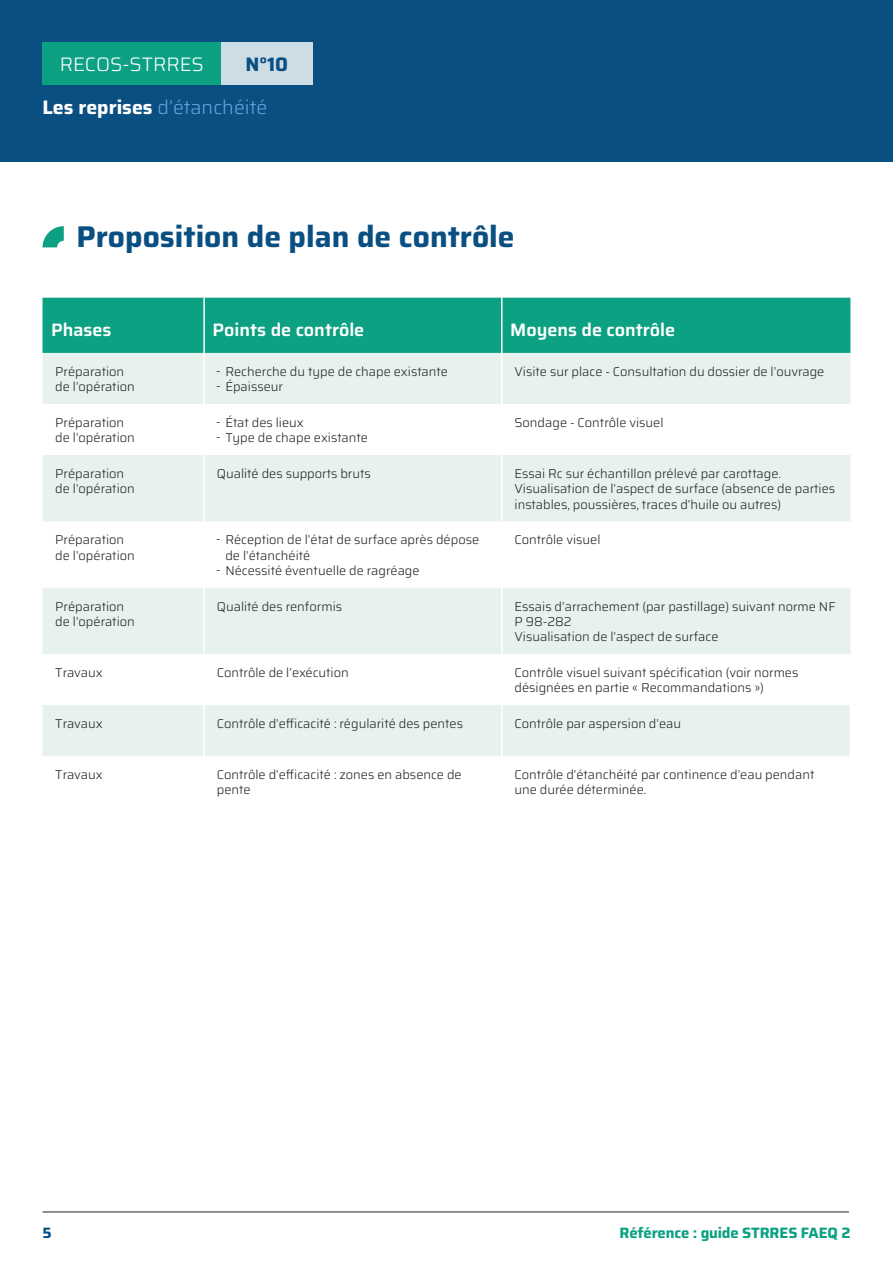
<style>
.page{position:relative;width:893px;height:1263px;background:#fff}
.page>*{position:absolute;margin:0;border:0;box-sizing:border-box;transform-origin:0 0}
.t1{font:700 30px "Saira";color:#0a4f82}
.t2{font:300 19.5px "Saira";color:#61a6da}
.t3{font:300 19.5px "Saira";color:#fff}
.t4{font:700 19.5px "Saira";color:#0a4f82}
.TAB_titre{font:600 18px "Saira";color:#fff}
.t5{font:700 15px "Saira";letter-spacing:-.01em;color:#0ca182}
.t6{font:700 15px "Saira";color:#0a4f82}
.TAB_gauche{font:300 12.75px/15.3px "Saira";color:#231f20}
.s1{font-weight:700;color:#fff}
</style>
<div class="page">
<div style="left:0;top:0;width:893px;height:162px;background:#0a4f82"></div>
<div style="left:43px;top:43px;width:178px;height:42px;background:#0ca182"></div>
<div style="left:221px;top:43px;width:92px;height:42px;background:#cddde6"></div>
<hr style="left:43px;top:1212px;width:806px;height:1px;background:#231f20">
<svg style="left:43px;top:226px;width:21px;height:21px"></svg>
<div style="left:43px;top:298px;width:807px;height:55px;background:#0ca182"></div>
<svg style="left:43px;top:353px;width:807px;height:403px;fill:#e7f2ef"></svg>
<hr style="left:203px;top:298px;width:2px;height:55px;background:#fff">
<hr style="left:501px;top:298px;width:1px;height:55px;background:#fff">
<hr style="left:203px;top:353px;width:2px;height:51px;background:#fff">
<hr style="left:501px;top:353px;width:1px;height:51px;background:#fff">
<hr style="left:203px;top:404px;width:2px;height:51px;background:#fff">
<hr style="left:501px;top:404px;width:1px;height:51px;background:#fff">
<hr style="left:203px;top:455px;width:2px;height:66px;background:#fff">
<hr style="left:501px;top:455px;width:1px;height:66px;background:#fff">
<hr style="left:203px;top:521px;width:2px;height:67px;background:#fff">
<hr style="left:501px;top:521px;width:1px;height:67px;background:#fff">
<hr style="left:203px;top:588px;width:2px;height:66px;background:#fff">
<hr style="left:501px;top:588px;width:1px;height:66px;background:#fff">
<hr style="left:203px;top:654px;width:2px;height:51px;background:#fff">
<hr style="left:501px;top:654px;width:1px;height:51px;background:#fff">
<hr style="left:203px;top:705px;width:2px;height:51px;background:#fff">
<hr style="left:501px;top:705px;width:1px;height:51px;background:#fff">
<h2 class="t3" style="left:60px;top:48px;width:145px">RECOS-STRRES</h2>
<h2 class="t4" style="left:246px;top:48px;width:44px">N°10</h2>
<h2 class="t2" style="left:43px;top:92px;width:226px"><span class="s1">Les reprises</span> d’étanchéité</h2>
<p class="t1" style="left:77px;top:212px;width:440px">Proposition de plan de contrôle</p>
<p class="TAB_titre" style="left:51px;top:314px;width:62px">Phases</p>
<p class="TAB_titre" style="left:213px;top:314px;width:153px">Points de contrôle</p>
<p class="TAB_titre" style="left:510px;top:314px;width:166px">Moyens de contrôle</p>
<p class="TAB_gauche" style="left:55px;top:363px;width:81px">Préparation de l’opération</p>
<p class="TAB_gauche" style="left:217px;top:363px;width:233px">̵ Recherche du type de chape existante</p>
<p class="TAB_gauche" style="left:514px;top:363px;width:311px">Visite sur place - Consultation du dossier de l’ouvrage</p>
<p class="TAB_gauche" style="left:217px;top:379px;width:68px">̵ Épaisseur</p>
<p class="TAB_gauche" style="left:55px;top:414px;width:81px">Préparation de l’opération</p>
<p class="TAB_gauche" style="left:217px;top:414px;width:88px">̵ État des lieux</p>
<p class="TAB_gauche" style="left:217px;top:430px;width:153px">̵ Type de chape existante</p>
<p class="TAB_gauche" style="left:514px;top:414px;width:151px">Sondage - Contrôle visuel</p>
<p class="TAB_gauche" style="left:55px;top:465px;width:81px">Préparation de l’opération</p>
<p class="TAB_gauche" style="left:217px;top:465px;width:156px">Qualité des supports bruts</p>
<p class="TAB_gauche" style="left:514px;top:465px;width:268px">Essai Rc sur échantillon prélevé par carottage.</p>
<p class="TAB_gauche" style="left:514px;top:481px;width:322px">Visualisation de l’aspect de surface (absence de parties instables, poussières, traces d’huile ou autres)</p>
<p class="TAB_gauche" style="left:55px;top:532px;width:81px">Préparation de l’opération</p>
<p class="TAB_gauche" style="left:225px;top:532px;width:255px;text-indent:-9px">̵ Réception de l’état de surface après dépose de l’étanchéité</p>
<p class="TAB_gauche" style="left:217px;top:562px;width:204px">̵ Nécessité éventuelle de ragréage</p>
<p class="TAB_gauche" style="left:514px;top:532px;width:87px">Contrôle visuel</p>
<p class="TAB_gauche" style="left:55px;top:598px;width:81px">Préparation de l’opération</p>
<p class="TAB_gauche" style="left:217px;top:598px;width:127px">Qualité des renformis</p>
<p class="TAB_gauche" style="left:514px;top:598px;width:322px">Essais d’arrachement (par pastillage) suivant norme NF<br>P 98-282</p>
<p class="TAB_gauche" style="left:514px;top:629px;width:206px">Visualisation de l’aspect de surface</p>
<p class="TAB_gauche" style="left:55px;top:664px;width:49px">Travaux</p>
<p class="TAB_gauche" style="left:217px;top:664px;width:133px">Contrôle de l’exécution</p>
<p class="TAB_gauche" style="left:514px;top:664px;width:285px">Contrôle visuel suivant spécification (voir normes désignées en partie « Recommandations »)</p>
<p class="TAB_gauche" style="left:55px;top:715px;width:49px">Travaux</p>
<p class="TAB_gauche" style="left:217px;top:715px;width:248px">Contrôle d’efficacité : régularité des pentes</p>
<p class="TAB_gauche" style="left:514px;top:715px;width:168px">Contrôle par aspersion d’eau</p>
<p class="TAB_gauche" style="left:55px;top:766px;width:49px">Travaux</p>
<p class="TAB_gauche" style="left:217px;top:766px;width:246px">Contrôle d’efficacité : zones en absence de pente</p>
<p class="TAB_gauche" style="left:514px;top:766px;width:301px">Contrôle d’étanchéité par continence d’eau pendant une durée déterminée.</p>
<p class="t6" style="left:43px;top:1220px;width:11px">5</p>
<p class="t5" style="left:620px;top:1220px;width:232px">Référence : guide STRRES FAEQ 2</p>
</div>
